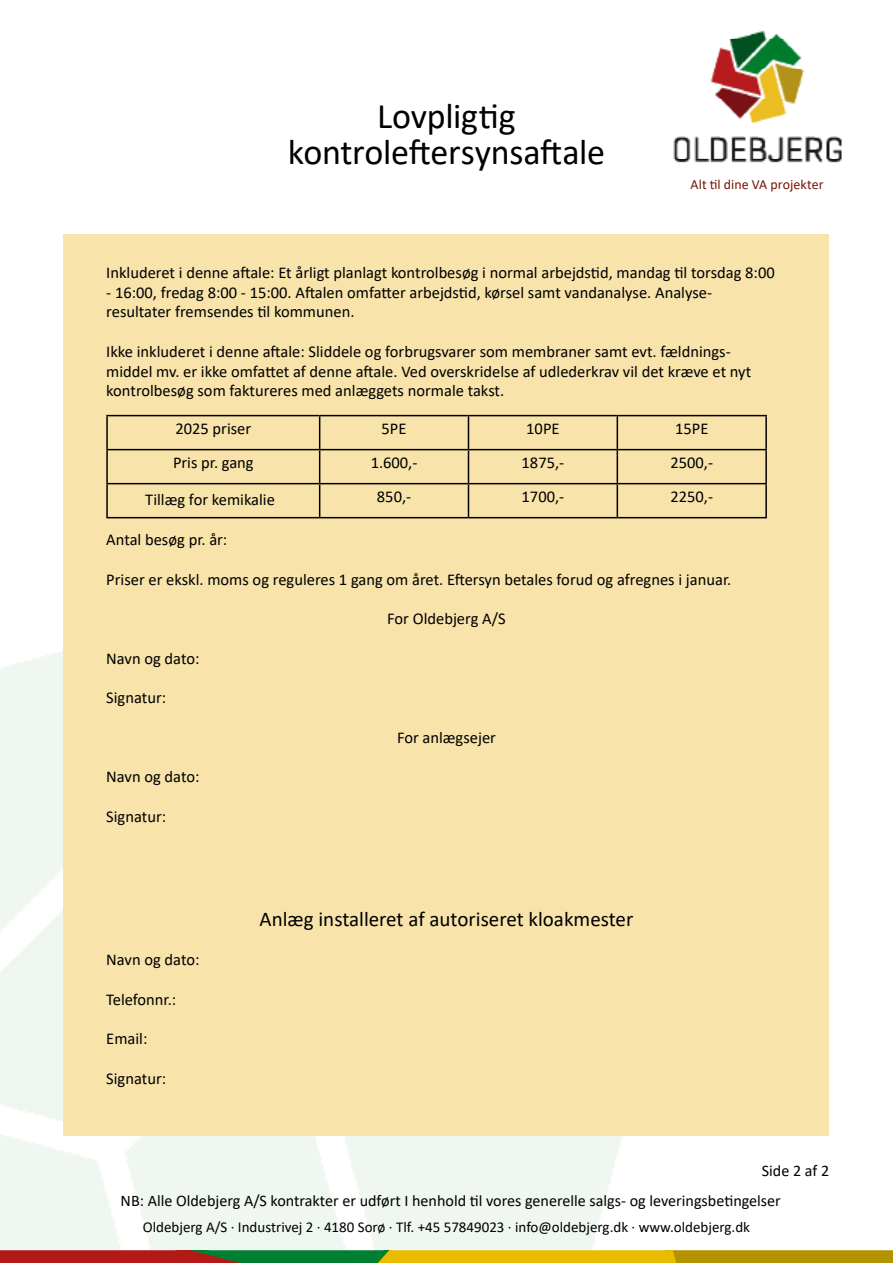
<style>
.page{position:relative;width:893px;height:1263px;background:#fff}
.page>*{position:absolute;margin:0;border:0;box-sizing:border-box;transform-origin:0 0}
.t1{font:36px/36px "Calibri";letter-spacing:-.005em;color:#000;text-align:center}
.t2{font:21px "Calibri";color:#000}
.t3{font:16.5px/19.6px "Calibri";color:#000}
.t4{font:16.05px "Calibri";color:#000}
.t5{font:15px "Calibri";color:#000}
.t6{font:13.95px "Calibri";letter-spacing:.005em;color:#791307}
</style>
<div class="page">
<svg style="left:0;top:1250px;width:893px;height:13px;background:#a48113"></svg>
<div style="left:64px;top:234px;width:765px;height:901px;background:#f8e3aa"></div>
<img style="left:673px;top:30px;width:169px;height:133px">
<hr style="left:106px;top:415px;width:214px;height:1px;background:#000">
<hr style="left:106px;top:416px;width:2px;height:33px;background:#000">
<hr style="left:320px;top:415px;width:148px;height:1px;background:#000">
<hr style="left:319px;top:416px;width:1px;height:33px;background:#000">
<hr style="left:468px;top:415px;width:149px;height:1px;background:#000">
<hr style="left:468px;top:416px;width:1px;height:33px;background:#000">
<hr style="left:617px;top:415px;width:150px;height:1px;background:#000">
<hr style="left:617px;top:416px;width:1px;height:33px;background:#000">
<hr style="left:765px;top:416px;width:2px;height:33px;background:#000">
<hr style="left:106px;top:449px;width:214px;height:1px;background:#000">
<hr style="left:106px;top:450px;width:2px;height:33px;background:#000">
<hr style="left:320px;top:449px;width:148px;height:1px;background:#000">
<hr style="left:319px;top:450px;width:1px;height:33px;background:#000">
<hr style="left:468px;top:449px;width:149px;height:1px;background:#000">
<hr style="left:468px;top:450px;width:1px;height:33px;background:#000">
<hr style="left:617px;top:449px;width:150px;height:1px;background:#000">
<hr style="left:617px;top:450px;width:1px;height:33px;background:#000">
<hr style="left:765px;top:450px;width:2px;height:33px;background:#000">
<hr style="left:106px;top:483px;width:214px;height:1px;background:#000">
<hr style="left:106px;top:484px;width:2px;height:33px;background:#000">
<hr style="left:320px;top:483px;width:148px;height:1px;background:#000">
<hr style="left:319px;top:484px;width:1px;height:33px;background:#000">
<hr style="left:468px;top:483px;width:149px;height:1px;background:#000">
<hr style="left:468px;top:484px;width:1px;height:33px;background:#000">
<hr style="left:617px;top:483px;width:150px;height:1px;background:#000">
<hr style="left:617px;top:484px;width:1px;height:33px;background:#000">
<hr style="left:765px;top:484px;width:2px;height:33px;background:#000">
<hr style="left:106px;top:517px;width:214px;height:1px;background:#000">
<hr style="left:320px;top:517px;width:148px;height:1px;background:#000">
<hr style="left:468px;top:517px;width:149px;height:1px;background:#000">
<hr style="left:617px;top:517px;width:150px;height:1px;background:#000">
<h1 class="t1" style="left:288px;top:97px;width:319px">Lovpligtig kontroleftersynsaftale</h1>
<p class="t6" style="left:691px;top:174px;width:134px">Alt til dine VA projekter</p>
<p class="t3" style="left:106px;top:262px;width:670px">Inkluderet i denne aftale: Et årligt planlagt kontrolbesøg i normal arbejdstid, mandag til torsdag 8:00</p>
<p class="t3" style="left:106px;top:282px;width:607px">- 16:00, fredag 8:00 - 15:00. Aftalen omfatter arbejdstid, kørsel samt vandanalyse. Analyse&shy;resultater fremsendes til kommunen.</p>
<p class="t3" style="left:106px;top:341px;width:647px">Ikke inkluderet i denne aftale: Sliddele og forbrugsvarer som membraner samt evt. fældnings&shy;middel mv. er ikke omfattet af denne aftale. Ved overskridelse af udlederkrav vil det kræve et nyt kontrolbesøg som faktureres med anlæggets normale takst.</p>
<p class="t3" style="left:175px;top:418px;width:77px">2025 priser</p>
<p class="t3" style="left:382px;top:418px;width:26px">5PE</p>
<p class="t3" style="left:526px;top:418px;width:35px">10PE</p>
<p class="t3" style="left:675px;top:418px;width:35px">15PE</p>
<p class="t3" style="left:173px;top:452px;width:82px">Pris pr. gang</p>
<p class="t3" style="left:371px;top:452px;width:48px">1.600,-</p>
<p class="t3" style="left:522px;top:452px;width:44px">1875,-</p>
<p class="t3" style="left:670px;top:452px;width:44px">2500,-</p>
<p class="t3" style="left:145px;top:489px;width:131px">Tillæg for kemikalie</p>
<p class="t3" style="left:377px;top:486px;width:36px">850,-</p>
<p class="t3" style="left:522px;top:486px;width:44px">1700,-</p>
<p class="t3" style="left:670px;top:486px;width:44px">2250,-</p>
<p class="t3" style="left:106px;top:529px;width:123px">Antal besøg pr. år:</p>
<p class="t3" style="left:106px;top:569px;width:626px">Priser er ekskl. moms og reguleres 1 gang om året. Eftersyn betales forud og afregnes i januar.</p>
<p class="t3" style="left:106px;top:648px;width:95px">Navn og dato:</p>
<p class="t3" style="left:106px;top:687px;width:61px">Signatur:</p>
<p class="t3" style="left:106px;top:767px;width:95px">Navn og dato:</p>
<p class="t3" style="left:106px;top:806px;width:61px">Signatur:</p>
<p class="t3" style="left:106px;top:949px;width:95px">Navn og dato:</p>
<p class="t3" style="left:106px;top:989px;width:72px">Telefonnr.:</p>
<p class="t3" style="left:106px;top:1029px;width:43px">Email:</p>
<p class="t3" style="left:106px;top:1068px;width:61px">Signatur:</p>
<p class="t3" style="left:387px;top:608px;width:120px">For Oldebjerg A/S</p>
<p class="t3" style="left:397px;top:727px;width:100px">For anlægsejer</p>
<p class="t2" style="left:260px;top:904px;width:375px">Anlæg installeret af autoriseret kloakmester</p>
<p class="t4" style="left:762px;top:1159px;width:69px">Side 2 af 2</p>
<p class="t4" style="left:121px;top:1190px;width:662px">NB: Alle Oldebjerg A/S kontrakter er udført I henhold til vores generelle salgs- og leveringsbetingelser</p>
<p class="t5" style="left:143px;top:1216px;width:609px">Oldebjerg A/S · Industrivej 2 · 4180 Sorø · Tlf. +45 57849023 · info@oldebjerg.dk · www.oldebjerg.dk</p>
</div>
